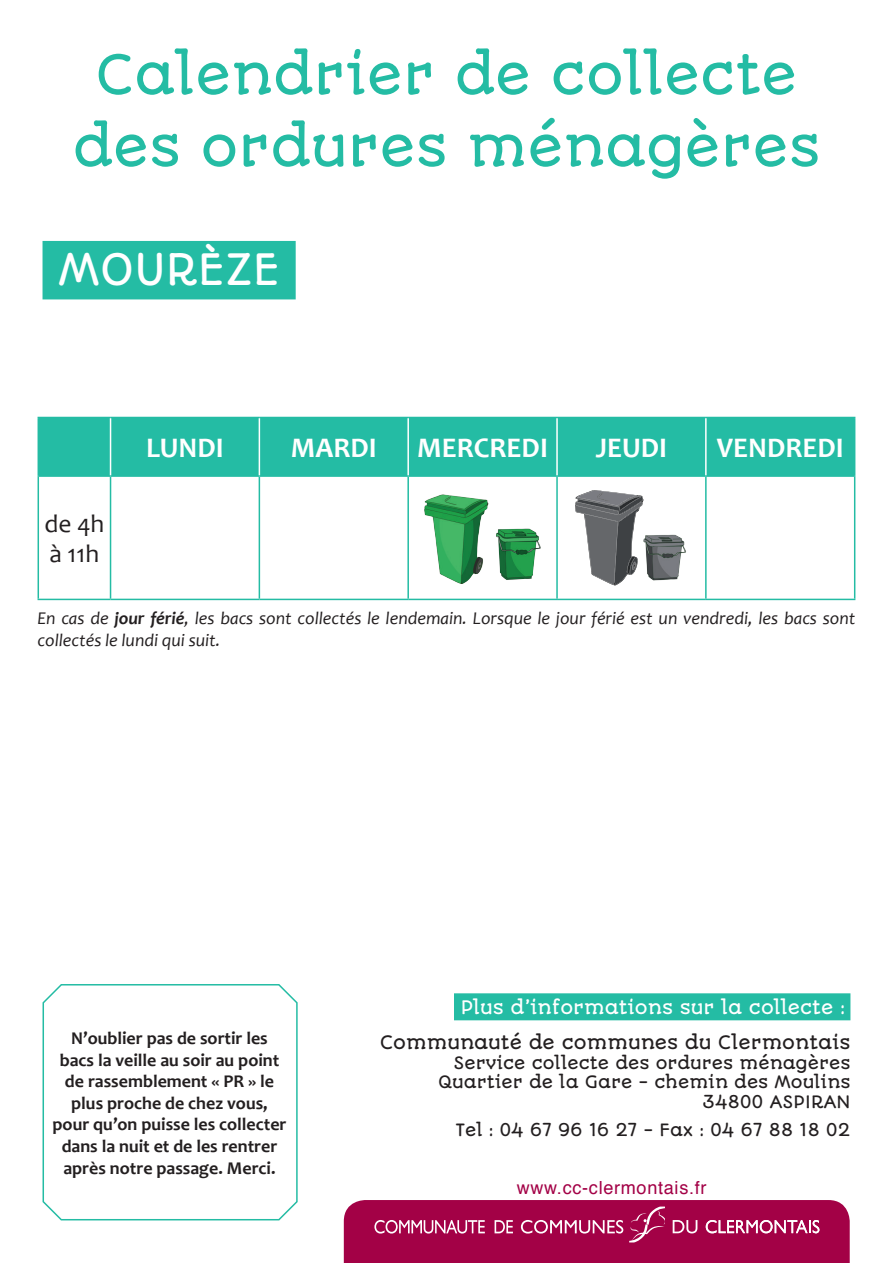
<style>
.page{position:relative;width:893px;height:1263px;background:#fff}
.page>*{position:absolute;margin:0;border:0;box-sizing:border-box;transform-origin:0 0}
.t1{font:52.5px/72px "Autour One";color:#24bca4;text-align:center}
.t2{font:42px "Autour One";color:#fff}
.t3{font:700 28.5px "Candara";color:#fff}
.t4{font:25.5px/30.6px "Candara";color:#231f20}
.t5{font:18.15px "Helvetica";letter-spacing:.04em;color:#a30146}
.t6{font:700 18px/21.6px "Candara";color:#231f20;text-align:center}
.t7{font:italic 18px/21.6px "Candara";color:#231f20}
.t8{font:18px/34.3px "Autour One";color:#231f20;text-align:right}
.t9{font:16.5px/19.8px "Autour One";color:#231f20;text-align:right}
.s1{font-weight:700}
.s2{color:#fff}
.s3{color:#24bca4}
</style>
<div class="page">
<svg style="left:344px;top:1200px;width:506px;height:63px;background:#a91353"></svg>
<div style="left:43px;top:241px;width:253px;height:58px;background:#24bca4"></div>
<div style="left:39px;top:418px;width:815px;height:57px;background:#24bca4"></div>
<hr style="left:38px;top:477px;width:1px;height:122px;background:#24bca4">
<hr style="left:110px;top:477px;width:1px;height:122px;background:#24bca4">
<hr style="left:259px;top:477px;width:1px;height:122px;background:#24bca4">
<hr style="left:407px;top:477px;width:2px;height:122px;background:#24bca4">
<hr style="left:556px;top:477px;width:2px;height:122px;background:#24bca4">
<hr style="left:705px;top:477px;width:2px;height:122px;background:#24bca4">
<hr style="left:854px;top:477px;width:1px;height:122px;background:#24bca4">
<hr style="left:38px;top:599px;width:73px;height:1px;background:#24bca4">
<hr style="left:111px;top:599px;width:148px;height:1px;background:#24bca4">
<hr style="left:259px;top:599px;width:149px;height:1px;background:#24bca4">
<hr style="left:408px;top:599px;width:149px;height:1px;background:#24bca4">
<hr style="left:557px;top:599px;width:149px;height:1px;background:#24bca4">
<hr style="left:706px;top:599px;width:149px;height:1px;background:#24bca4">
<hr style="left:38px;top:417px;width:73px;height:1px;background:#24bca4">
<hr style="left:38px;top:418px;width:1px;height:57px;background:#24bca4">
<hr style="left:111px;top:417px;width:148px;height:1px;background:#24bca4">
<hr style="left:259px;top:417px;width:149px;height:1px;background:#24bca4">
<hr style="left:408px;top:417px;width:149px;height:1px;background:#24bca4">
<hr style="left:557px;top:417px;width:149px;height:1px;background:#24bca4">
<hr style="left:706px;top:417px;width:149px;height:1px;background:#24bca4">
<hr style="left:854px;top:418px;width:1px;height:57px;background:#24bca4">
<hr style="left:38px;top:475px;width:73px;height:2px;background:#24bca4">
<hr style="left:111px;top:475px;width:148px;height:2px;background:#24bca4">
<hr style="left:259px;top:475px;width:149px;height:2px;background:#24bca4">
<hr style="left:408px;top:475px;width:149px;height:2px;background:#24bca4">
<hr style="left:557px;top:475px;width:149px;height:2px;background:#24bca4">
<hr style="left:706px;top:475px;width:149px;height:2px;background:#24bca4">
<hr style="left:110px;top:418px;width:1px;height:57px;background:#fff">
<hr style="left:259px;top:418px;width:1px;height:57px;background:#fff">
<hr style="left:407px;top:418px;width:2px;height:57px;background:#fff">
<hr style="left:556px;top:418px;width:2px;height:57px;background:#fff">
<hr style="left:705px;top:418px;width:2px;height:57px;background:#fff">
<img style="left:424px;top:494px;width:65px;height:90px">
<img style="left:496px;top:528px;width:45px;height:52px">
<svg style="left:575px;top:490px;width:68px;height:95px"></svg>
<img style="left:643px;top:534px;width:43px;height:47px">
<svg style="left:42px;top:984px;width:256px;height:237px"></svg>
<div style="left:454px;top:993px;width:396px;height:27px;background:#24bca4"></div>
<h1 class="t1" style="left:73px;top:39px;width:750px">Calendrier de collecte des ordures ménagères</h1>
<h2 class="t2" style="left:58px;top:244px;width:223px">MOURÈZE</h2>
<h3 class="t4" style="left:44px;top:508px;width:62px">de 4h à 11h</h3>
<h3 class="t3" style="left:146px;top:431px;width:79px">LUNDI</h3>
<h3 class="t3" style="left:291px;top:431px;width:87px">MARDI</h3>
<h3 class="t3" style="left:417px;top:431px;width:132px">MERCREDI</h3>
<h3 class="t3" style="left:596px;top:431px;width:73px">JEUDI</h3>
<h3 class="t3" style="left:717px;top:431px;width:129px">VENDREDI</h3>
<p class="t7" style="left:38px;top:608px;width:819px">En cas de <span class="s1">jour férié</span>, les bacs sont collectés le lendemain. Lorsque le jour férié est un vendredi, les bacs sont collectés le lundi qui suit.</p>
<p class="t6" style="left:53px;top:1027px;width:235px">N’oublier pas de sortir les bacs la veille au soir au point de rassemblement « PR » le plus proche de chez vous, pour qu’on puisse les collecter dans la nuit et de les rentrer après notre passage. Merci.</p>
<p class="t8" style="left:380px;top:991px;width:472px"><span class="s2">Plus d’informations sur la collecte :</span><span class="s3">.<br></span>Communauté de communes du Clermontais</p>
<p class="t9" style="left:438px;top:1053px;width:414px">Service collecte des ordures ménagères<br>Quartier de la Gare - chemin des Moulins<br>34800 ASPIRAN</p>
<p class="t9" style="left:456px;top:1120px;width:396px">Tel : 04 67 96 16 27 - Fax : 04 67 88 18 02</p>
<p class="t5" style="left:517px;top:1173px;width:191px">www.cc-clermontais.fr</p>
</div>
